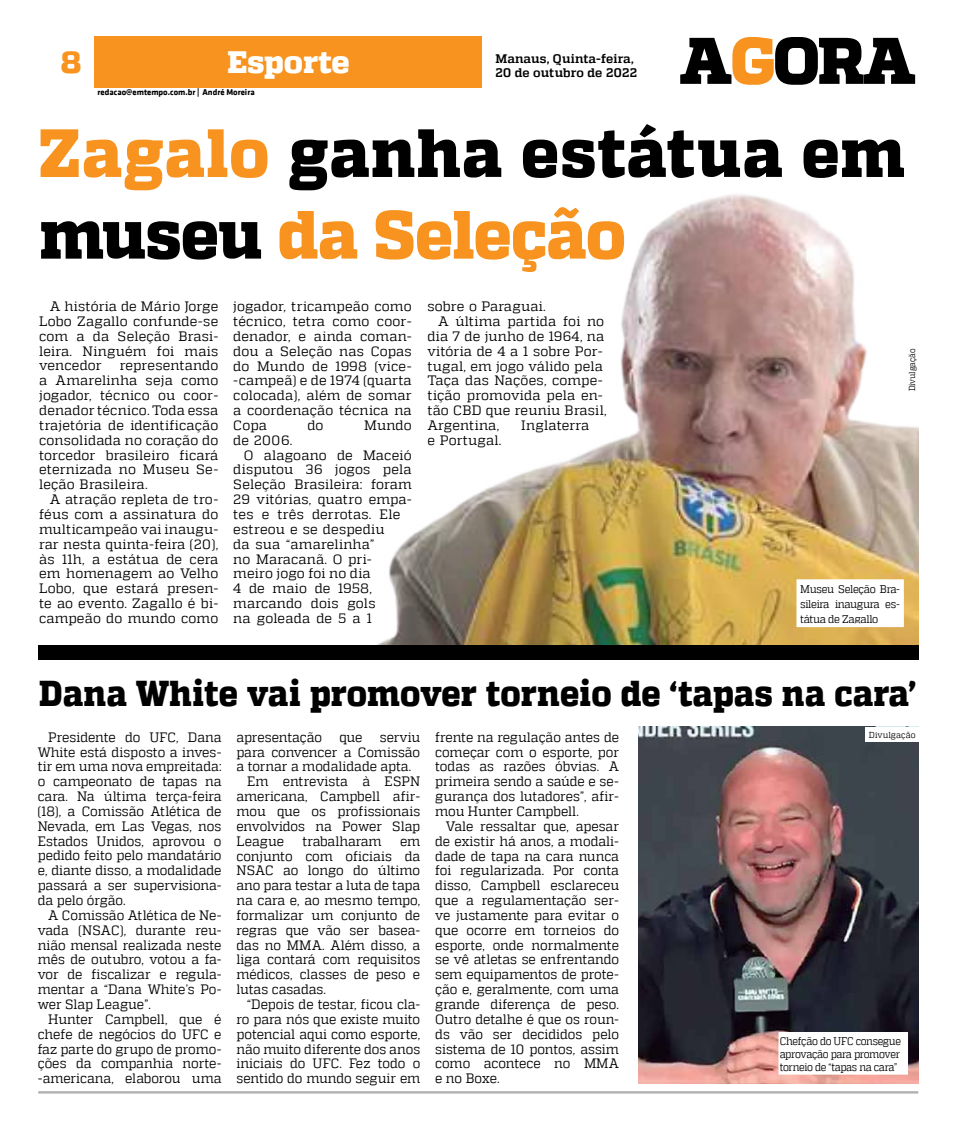
<style>
.page{position:relative;width:957px;height:1134px;background:#fff}
.page>*{position:absolute;margin:0;border:0;box-sizing:border-box;transform-origin:0 0}
.t1{font:800 68px/81.6px "MW Quadon";letter-spacing:.005em;color:#000;scale:.95 1}
.t2{font:800 35.88px "MW Quadon";letter-spacing:.005em;color:#000;scale:.91 1}
.t3{font:800 30.88px "MW Quadon";color:#fff}
.t4{font:800 30.88px "MW Quadon";color:#f7931e}
.t5{font:13.62px/14.9px "MW Quadon";letter-spacing:.005em;color:#000;text-align:justify;scale:.95 1}
.t6{font:13.62px/14.9px "MW Quadon";letter-spacing:.005em;color:#000;text-align:justify}
.t7{font:700 12.38px "MW Quadon";letter-spacing:.01em;color:#000}
.t8{font:11.12px/13.4px "MW Quadon";letter-spacing:-.035em;color:#000;text-align:justify;scale:.9 1}
.t9{font:11.12px/14.9px "MW Quadon";letter-spacing:-.035em;color:#000;text-align:justify;scale:.93 1}
.t10{font:8.75px "MW Quadon";letter-spacing:-.015em;color:#000;scale:.9 1}
.t11{font:700 8.62px "MW Klavika Bd";color:#000}
.t12{font:8.62px "MW Quadon";letter-spacing:.01em;color:#000;scale:.95 1}
.s1{color:#f7931e}
</style>
<div class="page">
<img style="left:377px;top:194px;width:542px;height:456px">
<div style="left:94px;top:36px;width:387px;height:51px;background:#f7931e"></div>
<svg style="left:680px;top:37px;width:235px;height:48px"></svg>
<hr style="left:38px;top:1091px;width:880px;height:2px;background:#b1b3b5">
<div style="left:904px;top:349px;width:15px;height:51px;background:#fff"></div>
<div style="left:38px;top:645px;width:880px;height:15px;background:#000"></div>
<img style="left:639px;top:727px;width:279px;height:356px">
<div style="left:865px;top:727px;width:54px;height:15px;background:#fff"></div>
<div style="left:779px;top:1033px;width:128px;height:41px;background:#fff"></div>
<div style="left:778px;top:1032px;width:130px;height:43px;border:1px solid #fff"></div>
<div style="left:798px;top:581px;width:104px;height:44px;background:#fff"></div>
<div style="left:796px;top:579px;width:108px;height:48px;border:4px solid #fff"></div>
<h3 class="t4" style="left:61px;top:44px;width:22px">8</h3>
<h3 class="t3" style="left:227px;top:44px;width:124px">Esporte</h3>
<p class="t11" style="left:98px;top:86px;width:159px">redacao@emtempo.com.br | André Moreira</p>
<p class="t7" style="left:495px;top:51px;width:140px">Manaus, Quinta-feira,</p>
<p class="t7" style="left:495px;top:66px;width:143px">20 de outubro de 2022</p>
<h1 class="t1" style="left:39px;top:114px;width:913px"><span class="s1">Zagalo</span> ganha estátua em museu <span class="s1">da Seleção</span></h1>
<p class="t6" style="left:39px;top:299px;width:181px;text-indent:11px">A história de Mário Jorge Lobo Zagallo confunde-se com a da Seleção Brasi&shy;leira. Ninguém foi mais vencedor</p>
<p class="t6" style="left:39px;top:358px;width:181px;text-indent:81px">representando a Amarelinha seja como jogador, técnico ou coor&shy;denador técnico. Toda essa trajetória de identificação consolidada no coração do torcedor brasileiro ficará eternizada no Museu Se&shy;leção Brasileira.</p>
<p class="t6" style="left:39px;top:492px;width:181px;text-indent:11px">A atração repleta de tro&shy;féus com a assinatura do multicampeão vai inaugu&shy;rar nesta quinta-feira (20), às 11h, a estátua de cera em homenagem ao Velho Lobo, que estará presen&shy;te ao evento. Zagallo é bi&shy;campeão do mundo como</p>
<p class="t6" style="left:233px;top:299px;width:180px">jogador, tricampeão como técnico, tetra como coor&shy;denador, e ainda coman&shy;dou a Seleção nas Copas do Mundo de 1998 (vice--campeã) e de 1974 (quarta colocada), além de somar a coordenação técnica na Copa</p>
<p class="t6" style="left:307px;top:418px;width:18px">do</p>
<p class="t6" style="left:364px;top:418px;width:49px">Mundo</p>
<p class="t6" style="left:233px;top:432px;width:61px">de 2006.</p>
<p class="t6" style="left:244px;top:447px;width:169px">O alagoano de Maceió</p>
<p class="t6" style="left:233px;top:462px;width:180px">disputou 36 jogos pela</p>
<p class="t6" style="left:233px;top:477px;width:180px">Seleção Brasileira: foram</p>
<p class="t6" style="left:233px;top:492px;width:180px">29 vitórias, quatro empa-</p>
<p class="t6" style="left:233px;top:507px;width:169px">tes e três derrotas. Ele</p>
<p class="t6" style="left:233px;top:522px;width:153px">estreou e se despediu</p>
<p class="t6" style="left:233px;top:536px;width:143px">da sua “amarelinha”</p>
<p class="t6" style="left:233px;top:551px;width:140px">no Maracanã. O pri-</p>
<p class="t6" style="left:233px;top:566px;width:139px">meiro jogo foi no dia</p>
<p class="t6" style="left:233px;top:581px;width:140px">4 de maio de 1958,</p>
<p class="t6" style="left:233px;top:596px;width:144px">marcando dois gols</p>
<p class="t6" style="left:233px;top:611px;width:140px">na goleada de 5 a 1</p>
<p class="t6" style="left:427px;top:299px;width:120px">sobre o Paraguai.</p>
<p class="t6" style="left:438px;top:314px;width:168px">A última partida foi no</p>
<p class="t6" style="left:427px;top:329px;width:178px">dia 7 de junho de 1964, na</p>
<p class="t6" style="left:427px;top:343px;width:177px">vitória de 4 a 1 sobre Por-</p>
<p class="t6" style="left:427px;top:358px;width:177px">tugal, em jogo válido pela</p>
<p class="t6" style="left:427px;top:373px;width:177px">Taça das Nações, compe-</p>
<p class="t6" style="left:427px;top:388px;width:177px">tição promovida pela en-</p>
<p class="t6" style="left:427px;top:403px;width:181px">tão CBD que reuniu Brasil,</p>
<p class="t6" style="left:427px;top:418px;width:73px">Argentina,</p>
<p class="t6" style="left:521px;top:418px;width:70px">Inglaterra</p>
<p class="t6" style="left:427px;top:432px;width:76px">e Portugal.</p>
<p class="t10" style="left:907px;top:391px;width:49px;rotate:-90deg">Divulgação</p>
<p class="t9" style="left:800px;top:581px;width:109px">Museu Seleção Bra&shy;sileira inaugura es&shy;tátua de Zagallo</p>
<h2 class="t2" style="left:39px;top:673px;width:965px">Dana White vai promover torneio de ‘tapas na cara’</h2>
<p class="t12" style="left:869px;top:730px;width:51px">Divulgação</p>
<p class="t5" style="left:236px;top:729px;width:92px">apresentação</p>
<p class="t5" style="left:339px;top:729px;width:26px">que</p>
<p class="t5" style="left:380px;top:729px;width:44px">serviu</p>
<p class="t5" style="left:236px;top:744px;width:195px">para convencer a Comissão</p>
<p class="t5" style="left:236px;top:759px;width:185px">a tornar a modalidade apta.</p>
<p class="t5" style="left:247px;top:774px;width:184px">Em entrevista à ESPN</p>
<p class="t5" style="left:236px;top:789px;width:195px">americana, Campbell afir-</p>
<p class="t5" style="left:236px;top:804px;width:195px">mou que os profissionais</p>
<p class="t5" style="left:236px;top:818px;width:195px">envolvidos na Power Slap</p>
<p class="t5" style="left:236px;top:833px;width:52px">League</p>
<p class="t5" style="left:302px;top:833px;width:85px">trabalharam</p>
<p class="t5" style="left:435px;top:729px;width:195px">frente na regulação antes de começar com o esporte, por todas as razões óbvias. A primeira sendo a saúde e se&shy;gurança dos lutadores”, afir&shy;mou Hunter Campbell.</p>
<p class="t5" style="left:435px;top:818px;width:195px;text-indent:11px">Vale ressaltar que, apesar de existir há anos, a modali&shy;dade de tapa na cara nunca foi regularizada. Por conta disso, Campbell esclareceu que a regulamentação ser&shy;ve justamente para evitar o que ocorre em torneios do esporte, onde normalmente se vê atletas se enfrentando sem equipamentos de prote&shy;ção e, geralmente, com uma grande diferença de peso.<br>Outro detalhe é que os roun&shy;ds vão ser decididos pelo sistema de 10 pontos, assim como acontece no MMA e no Boxe.</p>
<p class="t5" style="left:38px;top:729px;width:195px;text-indent:11px">Presidente do UFC, Dana White está disposto a inves&shy;tir em uma nova empreitada: o campeonato de tapas na cara. Na última terça-feira (18), a Comissão Atlética de Nevada, em Las Vegas, nos Estados Unidos, aprovou o pedido feito pelo mandatário e, diante disso, a modalidade passará a ser supervisiona&shy;da pelo órgão.</p>
<p class="t5" style="left:38px;top:907px;width:195px;text-indent:11px">A Comissão Atlética de Ne&shy;vada (NSAC), durante reu&shy;nião mensal realizada neste mês de outubro, votou a fa&shy;vor de fiscalizar e regula&shy;mentar a “Dana White’s Po&shy;wer Slap League”.</p>
<p class="t5" style="left:38px;top:1011px;width:195px;text-indent:11px">Hunter Campbell, que é chefe de negócios do UFC e faz parte do grupo de promo&shy;ções da companhia norte--americana, elaborou uma</p>
<p class="t5" style="left:236px;top:833px;width:195px;text-indent:163px">em conjunto com oficiais da NSAC ao longo do último ano para testar a luta de tapa na cara e, ao mesmo tempo, formalizar um conjunto de regras que vão ser basea&shy;das no MMA. Além disso, a liga contará com requisitos médicos, classes de peso e lutas casadas.</p>
<p class="t5" style="left:236px;top:997px;width:195px;text-indent:11px">“Depois de testar, ficou cla&shy;ro para nós que existe muito potencial aqui como esporte, não muito diferente dos anos iniciais do UFC. Fez todo o sentido do mundo seguir em</p>
<p class="t8" style="left:779px;top:1034px;width:136px">Chefção do UFC consegue aprovação para promover torneio de “tapas na cara”</p>
</div>
